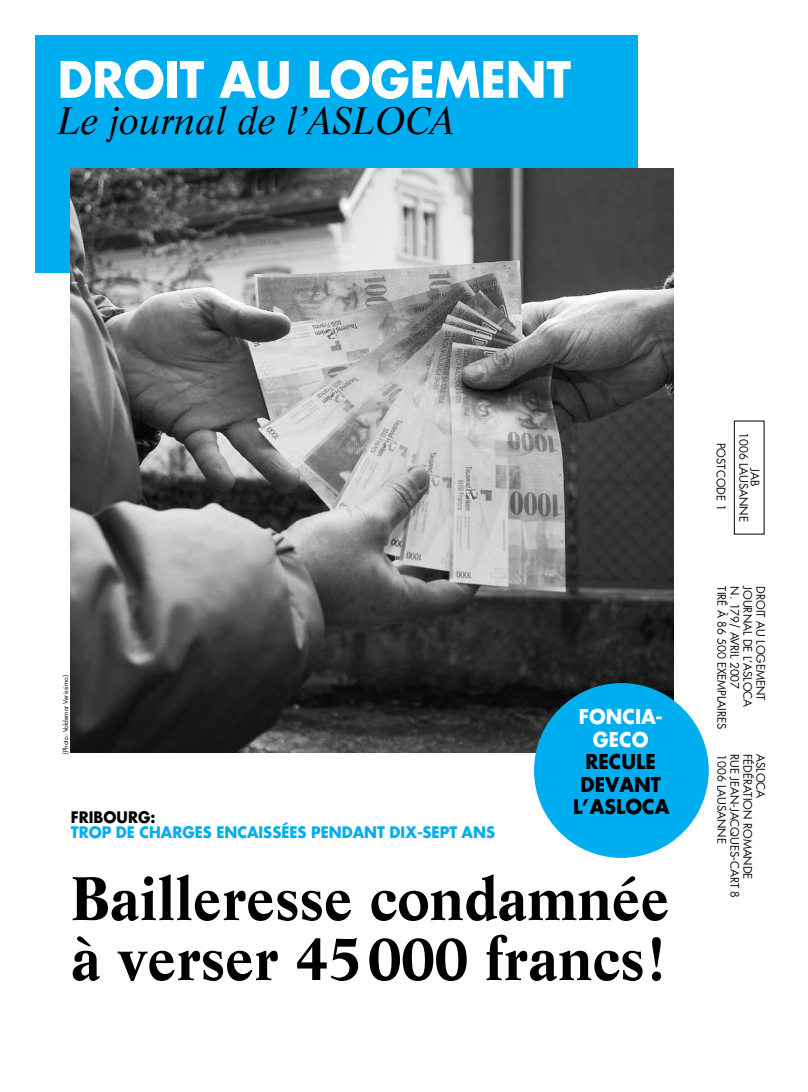
<style>
.page{position:relative;width:808px;height:1092px;background:#fff}
.page>*{position:absolute;margin:0;border:0;box-sizing:border-box;transform-origin:0 0}
.t1{font:700 60px/60px "Life";color:#000}
.t2{font:55px "Renner Bold Archi Type";color:#fff}
.t3{font:italic 37.5px "Life";color:#000}
.t4{font:22.5px/22.5px "Renner Bold Archi Type";color:#000;text-align:center}
.t5{font:22.5px/22.5px "Renner Bold Archi Type";color:#fff;text-align:center}
.t6{font:17.5px "Renner Bold Archi Type";color:#00adef}
.t7{font:17.5px "Renner Bold Archi Type";color:#000}
.t8{font:12.88px/11.2px "Renner Archi Type";color:#000;text-align:center}
.t9{font:7.5px "Renner Archi Type";color:#000}
</style>
<div class="page">
<div style="left:35px;top:35px;width:603px;height:238px;background:#00adef"></div>
<img style="left:71px;top:169px;width:602px;height:583px">
<div style="left:534px;top:683px;width:175px;height:174px;background:#00adef;border-radius:50%"></div>
<div style="left:734px;top:420px;width:30px;height:114px;border:1px solid #000"></div>
<h2 class="t2" style="left:58px;top:45px;width:63px">DROIT</h2>
<h2 class="t2" style="left:220px;top:45px;width:119px">AU LOGE</h2>
<h2 class="t2" style="left:435px;top:45px;width:76px">MENT</h2>
<h3 class="t3" style="left:58px;top:98px;width:399px">Le journal de l’ASLOCA</h3>
<p class="t9" style="left:61px;top:754px;width:80px;rotate:-90deg">(Photo: Valdemar Verissimo)</p>
<h3 class="t5" style="left:579px;top:705px;width:85px">FONCIA-<br>GECO</h3>
<h3 class="t4" style="left:573px;top:750px;width:98px">RECULE<br>DEVANT<br>L’ASLOCA</h3>
<h3 class="t7" style="left:71px;top:806px;width:46px">FRIBOURG</h3>
<h3 class="t7" style="left:150px;top:806px;width:7px">:</h3>
<h3 class="t6" style="left:71px;top:821px;width:102px">TROP DE CHARGES</h3>
<h3 class="t6" style="left:216px;top:821px;width:11px">ENCAISS</h3>
<h3 class="t6" style="left:281px;top:821px;width:51px">ÉES PENDANT</h3>
<h3 class="t6" style="left:389px;top:821px;width:85px">DIX-SE PT ANS</h3>
<h1 class="t1" style="left:71px;top:867px;width:600px">Bailleresse condamnée à verser 45000 francs!</h1>
<p class="t8" style="left:727px;top:442px;width:70px;rotate:90deg">POSTCODE 1</p>
<p class="t8" style="left:761px;top:432px;width:91px;rotate:90deg">JAB<br>1006 LAUSANNE</p>
<p class="t8" style="left:740px;top:586px;width:104px;rotate:90deg">N. 179/ avril 2007</p>
<p class="t8" style="left:753px;top:586px;width:122px;rotate:90deg">JOURNAL DE L’ASLOCA</p>
<p class="t8" style="left:766px;top:586px;width:115px;rotate:90deg">DROIT AU LOGEMENT</p>
<p class="t8" style="left:727px;top:586px;width:143px;rotate:90deg">Tiré à 86 500 exemplaires</p>
<p class="t8" style="left:740px;top:754px;width:145px;rotate:90deg">Rue jean-jacques-cart 8</p>
<p class="t8" style="left:753px;top:754px;width:127px;rotate:90deg">FéDéRATION ROMANDE</p>
<p class="t8" style="left:766px;top:754px;width:46px;rotate:90deg">ASLOCA</p>
<p class="t8" style="left:727px;top:754px;width:90px;rotate:90deg">1006 Lausanne</p>
</div>
